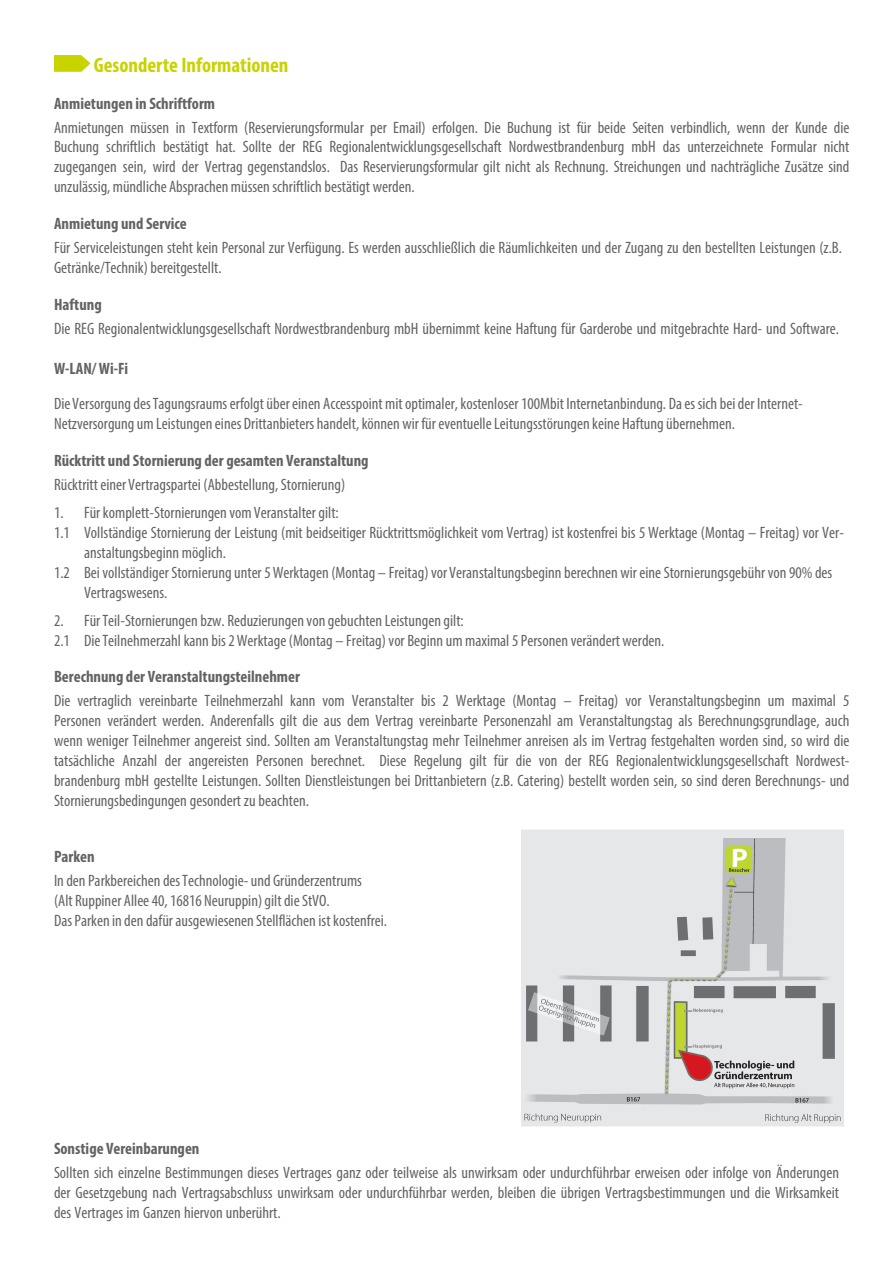
<style>
.page{position:relative;width:893px;height:1263px;background:#fff}
.page>*{position:absolute;margin:0;border:0;box-sizing:border-box;transform-origin:0 0}
.t1{font:700 condensed 21px "Myriad Pro";color:#c8d300}
.t2{font:condensed 16.5px/19.8px "Myriad Pro";color:#646363}
.t3{font:700 condensed 16.5px "Myriad Pro";color:#646363}
</style>
<div class="page">
<svg style="left:54px;top:55px;width:37px;height:17px"></svg>
<img style="left:521px;top:830px;width:323px;height:297px">
<p class="t1" style="left:94px;top:52px;width:196px">Gesonderte Informationen</p>
<p class="t3" style="left:54px;top:93px;width:163px">Anmietungen in Schriftform</p>
<p class="t2" style="left:54px;top:117px;width:797px;text-align:justify">Anmietungen müssen in Textform (Reservierungsformular per Email) erfolgen. Die Buchung ist für beide Seiten verbindlich, wenn der Kunde die Buchung schriftlich bestätigt hat. Sollte der REG Regionalentwicklungsgesellschaft Nordwestbrandenburg mbH das unterzeichnete Formular nicht zugegangen sein, wird der Vertrag gegenstandslos. Das Reservierungsformular gilt nicht als Rechnung. Streichungen und nachträgliche Zusätze sind unzulässig, mündliche Absprachen müssen schriftlich bestätigt werden.</p>
<p class="t3" style="left:54px;top:213px;width:134px">Anmietung und Service</p>
<p class="t2" style="left:54px;top:237px;width:789px">Für Serviceleistungen steht kein Personal zur Verfügung. Es werden ausschließlich die Räumlichkeiten und der Zugang zu den bestellten Leistungen (z.B.<br>Getränke/Technik) bereitgestellt.</p>
<p class="t3" style="left:54px;top:294px;width:49px">Haftung</p>
<p class="t2" style="left:54px;top:318px;width:786px">Die REG Regionalentwicklungsgesellschaft Nordwestbrandenburg mbH übernimmt keine Haftung für Garderobe und mitgebrachte Hard- und Software.</p>
<p class="t3" style="left:54px;top:358px;width:76px">W-LAN/ Wi-Fi</p>
<p class="t2" style="left:54px;top:394px;width:750px">Die Versorgung des Tagungsraums erfolgt über einen Accesspoint mit optimaler, kostenloser 100Mbit Internetanbindung. Da es sich bei der Internet-<br>Netzversorgung um Leistungen eines Drittanbieters handelt, können wir für eventuelle Leitungsstörungen keine Haftung übernehmen.</p>
<p class="t3" style="left:54px;top:450px;width:316px">Rücktritt und Stornierung der gesamten Veranstaltung</p>
<p class="t2" style="left:54px;top:474px;width:293px">Rücktritt einer Vertragspartei (Abbestellung, Stornierung)</p>
<p class="t2" style="left:54px;top:503px;width:286px">1. Für komplett-Stornierungen vom Veranstalter gilt:</p>
<p class="t2" style="left:54px;top:522px;width:791px">1.1 Vollständige Stornierung der Leistung (mit beidseitiger Rücktrittsmöglichkeit vom Vertrag) ist kostenfrei bis 5 Werktage (Montag – Freitag) vor Ver-</p>
<p class="t2" style="left:84px;top:542px;width:143px">anstaltungsbeginn möglich.</p>
<p class="t2" style="left:54px;top:562px;width:780px">1.2 Bei vollständiger Stornierung unter 5 Werktagen (Montag – Freitag) vor Veranstaltungsbeginn berechnen wir eine Stornierungsgebühr von 90% des</p>
<p class="t2" style="left:84px;top:582px;width:85px">Vertragswesens.</p>
<p class="t2" style="left:54px;top:610px;width:612px">2. Für Teil-Stornierungen bzw. Reduzierungen von gebuchten Leistungen gilt:<br>2.1 Die Teilnehmerzahl kann bis 2 Werktage (Montag – Freitag) vor Beginn um maximal 5 Personen verändert werden.</p>
<p class="t3" style="left:54px;top:667px;width:247px">Berechnung der Veranstaltungsteilnehmer</p>
<p class="t2" style="left:54px;top:691px;width:797px;text-align:justify">Die vertraglich vereinbarte Teilnehmerzahl kann vom Veranstalter bis 2 Werktage (Montag – Freitag) vor Veranstaltungsbeginn um maximal 5<br>Personen verändert werden. Anderenfalls gilt die aus dem Vertrag vereinbarte Personenzahl am Veranstaltungstag als Berechnungsgrundlage, auch wenn weniger Teilnehmer angereist sind. Sollten am Veranstaltungstag mehr Teilnehmer anreisen als im Vertrag festgehalten worden sind, so wird die tatsächliche Anzahl der angereisten Personen berechnet. Diese Regelung gilt für die von der REG Regionalentwicklungsgesellschaft Nordwest&shy;brandenburg mbH gestellte Leistungen. Sollten Dienstleistungen bei Drittanbietern (z.B. Catering) bestellt worden sein, so sind deren Berechnungs- und Stornierungsbedingungen gesondert zu beachten.</p>
<p class="t3" style="left:54px;top:846px;width:42px">Parken</p>
<p class="t2" style="left:54px;top:871px;width:335px">In den Parkbereichen des Technologie- und Gründerzentrums<br>(Alt Ruppiner Allee 40, 16816 Neuruppin) gilt die StVO.<br>Das Parken in den dafürausgewiesenen Stellflächen ist kostenfrei.</p>
<p class="t3" style="left:54px;top:1138px;width:147px">Sonstige Vereinbarungen</p>
<p class="t2" style="left:54px;top:1162px;width:786px;text-align:justify">Sollten sich einzelne Bestimmungen dieses Vertrages ganz oder teilweise als unwirksam oder undurchführbar erweisen oder infolge von Änderungen der Gesetzgebung nach Vertragsabschluss unwirksam oder undurchführbar werden, bleiben die übrigen Vertragsbestimmungen und die Wirksamkeit des Vertrages im Ganzen hiervon unberührt.</p>
</div>
